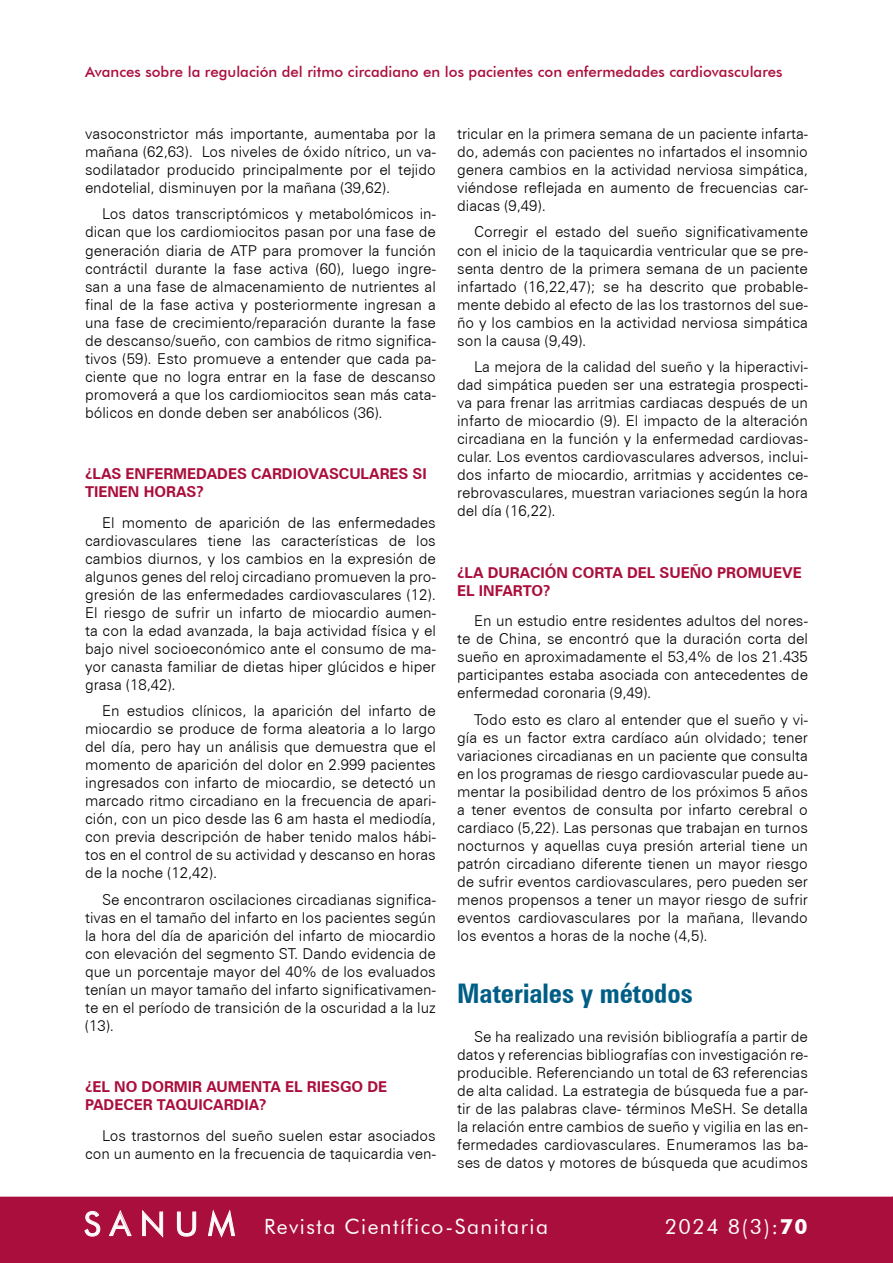
<style>
.page{position:relative;width:893px;height:1263px;background:#fff}
.page>*{position:absolute;margin:0;border:0;box-sizing:border-box;transform-origin:0 0}
.t1{font:700 condensed 27px "Zurich BT";color:#005e86}
.t2{font:21px "Futura BT";letter-spacing:.07em;color:#fff}
.t3{font:300 15px/18px "Zurich BT";color:#000;text-align:justify}
.t4{font:700 15px/18px "Zurich BT";color:#aa0e3d}
.t5{font:500 15px "Futura BT";color:#aa0e3d}
.s1{font-size:33px}
.s2{font-weight:700}
</style>
<div class="page">
<div style="left:0;top:1197px;width:893px;height:66px;background:#aa0e3d"></div>
<p class="t5" style="left:85px;top:63px;width:699px">Avances sobre la regulación del ritmo circadiano en los pacientes con enfermedades cardiovasculares</p>
<p class="t3" style="left:85px;top:125px;width:352px">vasoconstrictor más importante, aumentaba por la mañana (62,63). Los niveles de óxido nítrico, un va&shy;sodilatador producido principalmente por el tejido endotelial, disminuyen por la mañana (39,62).</p>
<p class="t3" style="left:85px;top:205px;width:352px;text-indent:17px">Los datos transcriptómicos y metabolómicos in&shy;dican que los cardiomiocitos pasan por una fase de generación diaria de ATP para promover la función contráctil durante la fase activa (60), luego ingre&shy;san a una fase de almacenamiento de nutrientes al final de la fase activa y posteriormente ingresan a una fase de crecimiento/reparación durante la fase de descanso/sueño, con cambios de ritmo significa&shy;tivos (59). Esto promueve a entender que cada pa&shy;ciente que no logra entrar en la fase de descanso promoverá a que los cardiomiocitos sean más cata&shy;bólicos en donde deben ser anabólicos (36).</p>
<p class="t4" style="left:85px;top:465px;width:343px">¿LAS ENFERMEDADES CARDIOVASCULARES SI<br>TIENEN HORAS?</p>
<p class="t3" style="left:85px;top:513px;width:352px;text-indent:17px">El momento de aparición de las enfermedades cardiovasculares tiene las características de los cambios diurnos, y los cambios en la expresión de algunos genes del reloj circadiano promueven la pro&shy;gresión de las enfermedades cardiovasculares (12).<br>El riesgo de sufrir un infarto de miocardio aumen&shy;ta con la edad avanzada, la baja actividad física y el bajo nivel socioeconómico ante el consumo de ma&shy;yor canasta familiar de dietas hiper glúcidos e hiper grasa (18,42).</p>
<p class="t3" style="left:85px;top:702px;width:352px;text-indent:17px">En estudios clínicos, la aparición del infarto de miocardio se produce de forma aleatoria a lo largo del día, pero hay un análisis que demuestra que el momento de aparición del dolor en 2.999 pacientes ingresados con infarto de miocardio, se detectó un marcado ritmo circadiano en la frecuencia de apari&shy;ción, con un pico desde las 6 am hasta el mediodía, con previa descripción de haber tenido malos hábi&shy;tos en el control de su actividad y descanso en horas de la noche (12,42).</p>
<p class="t3" style="left:85px;top:890px;width:352px;text-indent:17px">Se encontraron oscilaciones circadianas significa&shy;tivas en el tamaño del infarto en los pacientes según la hora del día de aparición del infarto de miocardio con elevación del segmento ST. Dando evidencia de que un porcentaje mayor del 40% de los evaluados tenían un mayor tamaño del infarto significativamen&shy;te en el período de transición de la oscuridad a la luz (13).</p>
<p class="t4" style="left:85px;top:1078px;width:304px">¿EL NO DORMIR AUMENTA EL RIESGO DE<br>PADECER TAQUICARDIA?</p>
<p class="t3" style="left:85px;top:1127px;width:352px;text-align:right">Los trastornos del sueño suelen estar asociados con un aumento en la frecuencia de taquicardia ven-</p>
<p class="t3" style="left:457px;top:125px;width:352px">tricular en la primera semana de un paciente infarta&shy;do, además con pacientes no infartados el insomnio genera cambios en la actividad nerviosa simpática, viéndose reflejada en aumento de frecuencias car&shy;diacas (9,49).</p>
<p class="t3" style="left:457px;top:223px;width:352px;text-indent:17px">Corregir el estado del sueño significativamente con el inicio de la taquicardia ventricular que se pre&shy;senta dentro de la primera semana de un paciente infartado (16,22,47); se ha descrito que probable&shy;mente debido al efecto de las los trastornos del sue&shy;ño y los cambios en la actividad nerviosa simpática son la causa (9,49).</p>
<p class="t3" style="left:457px;top:358px;width:352px;text-indent:17px">La mejora de la calidad del sueño y la hiperactivi&shy;dad simpática pueden ser una estrategia prospecti&shy;va para frenar las arritmias cardiacas después de un infarto de miocardio (9). El impacto de la alteración circadiana en la función y la enfermedad cardiovas&shy;cular. Los eventos cardiovasculares adversos, inclui&shy;dos infarto de miocardio, arritmias y accidentes ce&shy;rebrovasculares, muestran variaciones según la hora del día (16,22).</p>
<p class="t4" style="left:457px;top:563px;width:346px">¿LA DURACIÓN CORTA DEL SUEÑO PROMUEVE<br>EL INFARTO?</p>
<p class="t3" style="left:457px;top:612px;width:352px;text-indent:17px">En un estudio entre residentes adultos del nores&shy;te de China, se encontró que la duración corta del sueño en aproximadamente el 53,4% de los 21.435 participantes estaba asociada con antecedentes de enfermedad coronaria (9,49).</p>
<p class="t3" style="left:457px;top:710px;width:352px;text-indent:17px">Todo esto es claro al entender que el sueño y vi&shy;gía es un factor extra cardíaco aún olvidado; tener variaciones circadianas en un paciente que consulta en los programas de riesgo cardiovascular puede au&shy;mentar la posibilidad dentro de los próximos 5 años a tener eventos de consulta por infarto cerebral o cardiaco (5,22). Las personas que trabajan en turnos nocturnos y aquellas cuya presión arterial tiene un patrón circadiano diferente tienen un mayor riesgo de sufrir eventos cardiovasculares, pero pueden ser menos propensos a tener un mayor riesgo de sufrir eventos cardiovasculares por la mañana, llevando los eventos a horas de la noche (4,5).</p>
<h1 class="t1" style="left:457px;top:977px;width:237px">Materiales y métodos</h1>
<p class="t3" style="left:457px;top:1028px;width:352px;text-indent:17px">Se ha realizado una revisión bibliografía a partir de datos y referencias bibliografías con investigación re&shy;producible. Referenciando un total de 63 referencias de alta calidad. La estrategia de búsqueda fue a par&shy;tir de las palabras clave- términos MeSH. Se detalla la relación entre cambios de sueño y vigilia en las en&shy;fermedades cardiovasculares. Enumeramos las ba&shy;ses de datos y motores de búsqueda que acudimos</p>
<h2 class="t2" style="left:84px;top:1214px;width:466px"><span class="s1">S A N U M</span> Revista Científico-Sanitaria</h2>
<h2 class="t2" style="left:665px;top:1214px;width:144px">2024 8(3):<span class="s2">70</span></h2>
</div>
